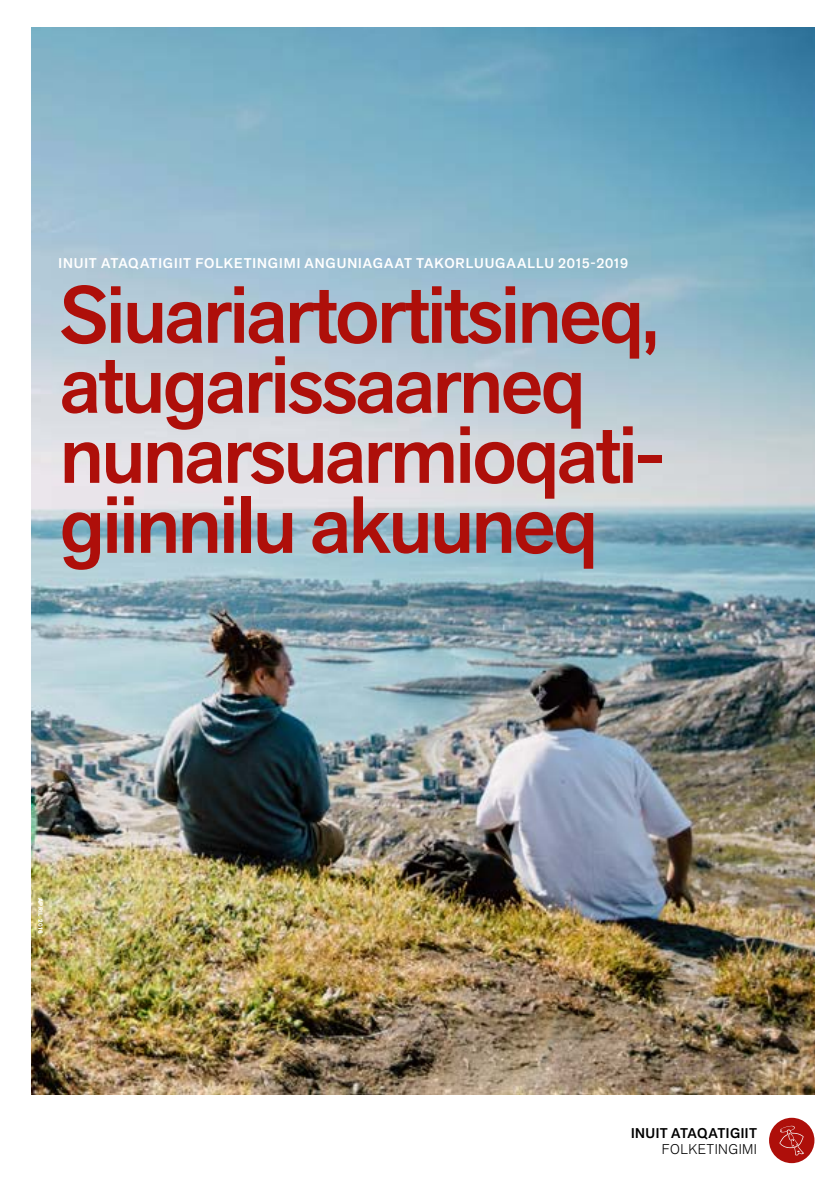
<style>
.page{position:relative;width:840px;height:1191px;background:#fff}
.page>*{position:absolute;margin:0;border:0;box-sizing:border-box;transform-origin:0 0}
.t1{font:500 80px/70px "Akzid Grtsk Next";letter-spacing:-.03em;color:#ae0f0a}
.t2{font:500 14px "Akzid Grtsk Next";letter-spacing:.065em;color:#fff}
.t3{font:500 14px "Akzid Grtsk Next";letter-spacing:.03em;color:#000}
.t4{font:300 14px "Akzid Grtsk Next";letter-spacing:.03em;color:#000}
.t5{font:700 6px "Akzid Grtsk Next";letter-spacing:.07em;color:#fff}
</style>
<div class="page">
<img style="left:31px;top:28px;width:783px;height:1066px">
<div style="left:768px;top:1117px;width:46px;height:46px;background:#ae0f0a;border-radius:50%"></div>
<svg style="left:779px;top:1125px;width:24px;height:30px"></svg>
<p class="t2" style="left:58px;top:254px;width:571px">INUIT ATAQATIGIIT FOLKETINGIMI ANGUNIAGAAT TAKORLUUGAALLU 2015-2019</p>
<p class="t1" style="left:60px;top:280px;width:606px">Siuariartortitsineq, atugarissaarneq nunarsuarmioqati&shy;giinnilu akuuneq</p>
<p class="t5" style="left:44px;top:897px;width:38px;rotate:90deg">APRIL 2016</p>
<p class="t3" style="left:630px;top:1123px;width:127px">INUIT ATAQATIGIIT</p>
<p class="t4" style="left:661px;top:1139px;width:96px">FOLKETINGIMI</p>
</div>
